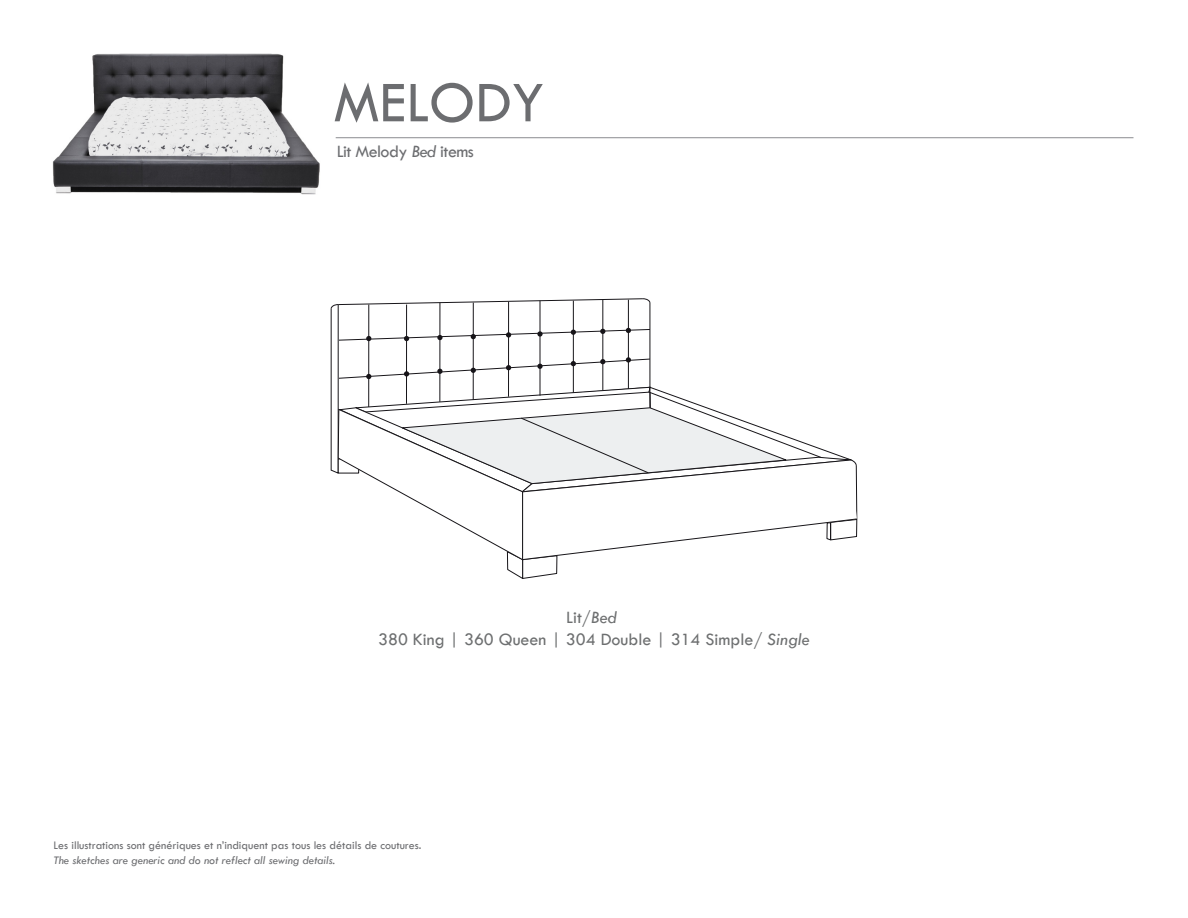
<style>
.page{position:relative;width:1188px;height:918px;background:#fff}
.page>*{position:absolute;margin:0;border:0;box-sizing:border-box;transform-origin:0 0}
.t1{font:60px "Tw Cen";color:#6c6d70}
.t2{font:18px/21.6px "Tw Cen";color:#6d6f70;text-align:center}
.t3{font:18px "Tw Cen";letter-spacing:-.03em;color:#6c6d70}
.t4{font:12px "Tw Cen";color:#6c6d70}
.t5{font:italic 12px "Tw Cen";color:#6c6d70}
.s1{font-style:italic}
</style>
<div class="page">
<hr style="left:336px;top:137px;width:798px;height:1px;background:#8a8c8f">
<img style="left:52px;top:53px;width:268px;height:142px">
<svg style="left:330px;top:298px;width:528px;height:281px"></svg>
<h1 class="t1" style="left:333px;top:66px;width:213px">MELODY</h1>
<h2 class="t3" style="left:337px;top:141px;width:139px">Lit Melody <span class="s1">Bed</span> items</h2>
<h2 class="t2" style="left:378px;top:606px;width:433px">Lit/<span class="s1">Bed<br></span>380 King | 360 Queen | 304 Double | 314 Simple/ <span class="s1">Single</span></h2>
<p class="t4" style="left:53px;top:838px;width:369px">Les illustrations sont génériques et n’indiquent pas tous les détails de coutures.</p>
<p class="t5" style="left:53px;top:853px;width:283px">The sketches are generic and do not reflect all sewing details.</p>
</div>
